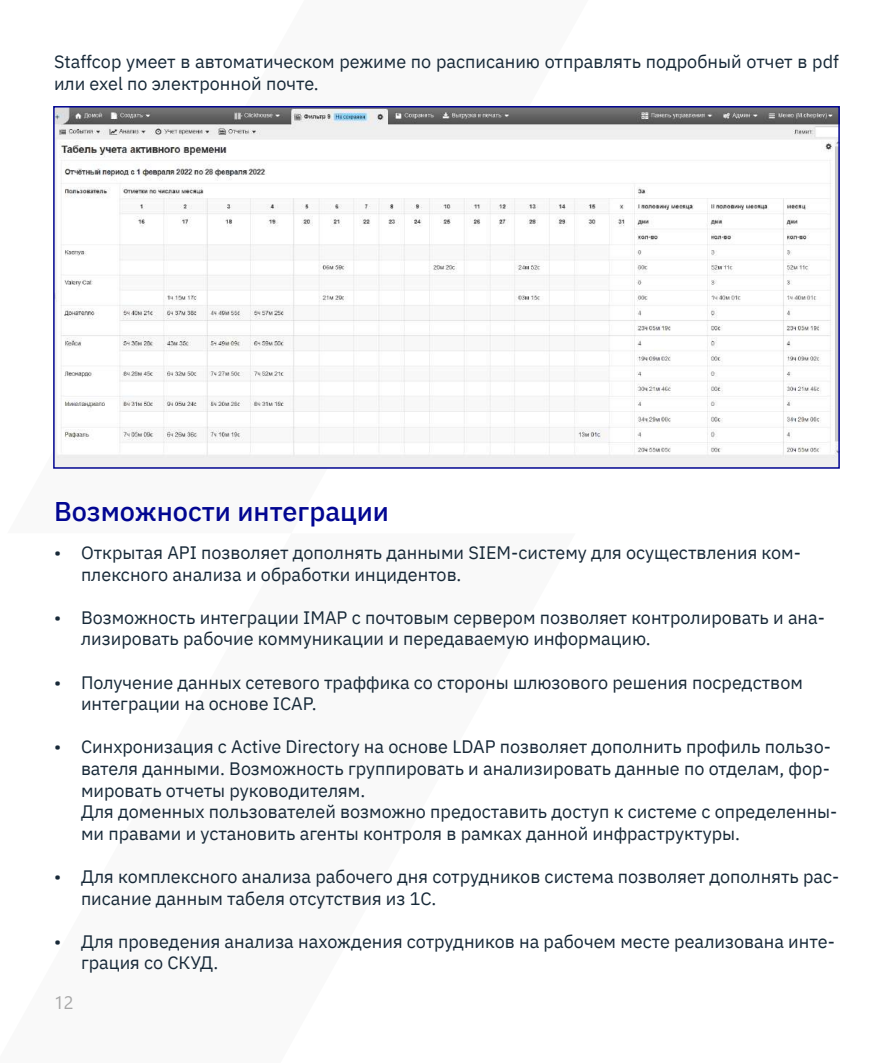
<style>
.page{position:relative;width:893px;height:1063px;background:#fff}
.page>*{position:absolute;margin:0;border:0;box-sizing:border-box;transform-origin:0 0}
.t1{font:500 27px "IBM Plex Sans";color:#020692}
.t2{font:18px/21.6px "IBM Plex Sans";color:#172938}
.t3{font:18px "Segoe UI";color:#a8a8a8}
</style>
<div class="page">
<img style="left:56px;top:109px;width:781px;height:357px">
<div style="left:53px;top:106px;width:787px;height:363px;border:2px solid #020692"></div>
<p class="t2" style="left:54px;top:49px;width:786px">Staffcop умеет в автоматическом режиме по расписанию отправлять подробный отчет в pdf или exel по электронной почте.</p>
<h1 class="t1" style="left:54px;top:490px;width:337px">Возможности интеграции</h1>
<p class="t2" style="left:81px;top:540px;width:721px;text-indent:-27px">• Открытая API позволяет дополнять данными SIEM-систему для осуществления ком&shy;плексного анализа и обработки инцидентов.</p>
<p class="t2" style="left:81px;top:605px;width:745px;text-indent:-27px">• Возможность интеграции IMAP с почтовым сервером позволяет контролировать и ана&shy;лизировать рабочие коммуникации и передаваемую информацию.</p>
<p class="t2" style="left:81px;top:670px;width:723px;text-indent:-27px">• Получение данных сетевого траффика со стороны шлюзового решения посредством интеграции на основе ICAP.</p>
<p class="t2" style="left:81px;top:735px;width:758px;text-indent:-27px">• Синхронизация с Active Directory на основе LDAP позволяет дополнить профиль пользо&shy;вателя данными. Возможность группировать и анализировать данные по отделам, фор&shy;мировать отчеты руководителям.<br>Для доменных пользователей возможно предоставить доступ к системе с определенны&shy;ми правами и установить агенты контроля в рамках данной инфраструктуры.</p>
<p class="t2" style="left:81px;top:864px;width:760px;text-indent:-27px">• Для комплексного анализа рабочего дня сотрудников система позволяет дополнять рас&shy;писание данным табеля отсутствия из 1С.</p>
<p class="t2" style="left:81px;top:929px;width:755px;text-indent:-27px">• Для проведения анализа нахождения сотрудников на рабочем месте реализована инте&shy;грация со СКУД.</p>
<p class="t3" style="left:54px;top:985px;width:21px">12</p>
</div>
